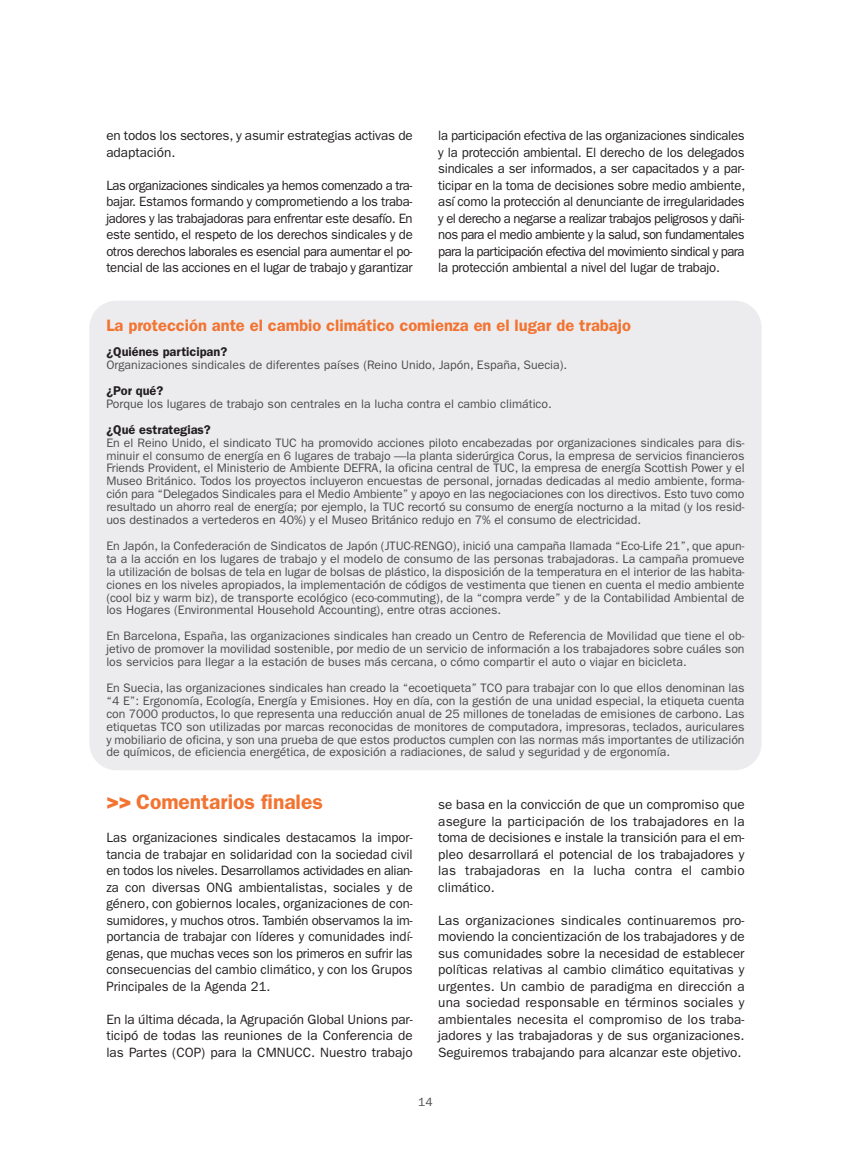
<style>
.page{position:relative;width:851px;height:1149px;background:#fff}
.page>*{position:absolute;margin:0;border:0;box-sizing:border-box;transform-origin:0 0}
.t1{font:600 21px "Franklin Gothic";color:#f37331}
.t2{font:600 16.5px "Franklin Gothic";color:#f37331}
.t3{font:13.5px/16.5px "Franklin Gothic";color:#231f20;text-align:justify}
.t4{font:600 12.75px "Franklin Gothic";color:#231f20}
.t5{font:12.3px/12.9px "Franklin Gothic";color:#4b4c4d;text-align:justify}
.t6{font:12px "Franklin Gothic";color:#4b4c4d}
.s1{font-weight:800}
</style>
<div class="page">
<div style="left:89px;top:300px;width:672px;height:470px;background:#ececee;border-radius:27px"></div>
<p class="t3" style="left:106px;top:128px;width:308px">en todos los sectores, y asumir estrategias activas de adaptación.</p>
<p class="t3" style="left:106px;top:178px;width:308px">Las organizaciones sindicales ya hemos comenzado a tra&shy;bajar. Estamos formando y comprometiendo a los traba&shy;jadores y las trabajadoras para enfrentar este desafío. En este sentido, el respeto de los derechos sindicales y de otros derechos laborales es esencial para aumentar el po&shy;tencial de las acciones en el lugar de trabajo y garantizar</p>
<p class="t3" style="left:438px;top:128px;width:308px">la participación efectiva de las organizaciones sindicales y la protección ambiental. El derecho de los delegados sindicales a ser informados, a ser capacitados y a par&shy;ticipar en la toma de decisiones sobre medio ambiente, así como la protección al denunciante de irregularidades y el derecho a negarse a realizar trabajos peligrosos y dañi&shy;nos para el medio ambiente y la salud, son fundamentales para la participación efectiva del movimiento sindical y para la protección ambiental a nivel del lugar de trabajo.</p>
<h2 class="t2" style="left:106px;top:319px;width:526px">La protección ante el cambio climático comienza en el lugar de trabajo</h2>
<p class="t4" style="left:106px;top:347px;width:122px">¿Quiénes participan?</p>
<p class="t5" style="left:106px;top:359px;width:462px">Organizaciones sindicales de diferentes países (Reino Unido, Japón, España, Suecia).</p>
<p class="t4" style="left:106px;top:386px;width:58px">¿Por qué?</p>
<p class="t5" style="left:106px;top:398px;width:447px">Porque los lugares de trabajo son centrales en la lucha contra el cambio climático.</p>
<p class="t4" style="left:106px;top:425px;width:106px">¿Qué estrategias?</p>
<p class="t5" style="left:106px;top:437px;width:639px">En el Reino Unido, el sindicato TUC ha promovido acciones piloto encabezadas por organizaciones sindicales para dis&shy;minuir el consumo de energía en 6 lugares de trabajo —la planta siderúrgica Corus, la empresa de servicios financieros Friends Provident, el Ministerio de Ambiente DEFRA, la oficina central de TUC, la empresa de energía Scottish Power y el Museo Británico. Todos los proyectos incluyeron encuestas de personal, jornadas dedicadas al medio ambiente, forma&shy;ción para “Delegados Sindicales para el Medio Ambiente” y apoyo en las negociaciones con los directivos. Esto tuvo como resultado un ahorro real de energía; por ejemplo, la TUC recortó su consumo de energía nocturno a la mitad (y los resid&shy;uos destinados a vertederos en 40%) y el Museo Británico redujo en 7% el consumo de electricidad.</p>
<p class="t5" style="left:106px;top:540px;width:639px">En Japón, la Confederación de Sindicatos de Japón (JTUC-RENGO), inició una campaña llamada “Eco-Life 21”, que apun&shy;ta a la acción en los lugares de trabajo y el modelo de consumo de las personas trabajadoras. La campaña promueve la utilización de bolsas de tela en lugar de bolsas de plástico, la disposición de la temperatura en el interior de las habita&shy;ciones en los niveles apropiados, la implementación de códigos de vestimenta que tienen en cuenta el medio ambiente (cool biz y warm biz), de transporte ecológico (eco-commuting), de la “compra verde” y de la Contabilidad Ambiental de los Hogares (Environmental Household Accounting), entre otras acciones.</p>
<p class="t5" style="left:106px;top:630px;width:639px">En Barcelona, España, las organizaciones sindicales han creado un Centro de Referencia de Movilidad que tiene el ob&shy;jetivo de promover la movilidad sostenible, por medio de un servicio de información a los trabajadores sobre cuáles son los servicios para llegar a la estación de buses más cercana, o cómo compartir el auto o viajar en bicicleta.</p>
<p class="t5" style="left:106px;top:682px;width:639px">En Suecia, las organizaciones sindicales han creado la “ecoetiqueta” TCO para trabajar con lo que ellos denominan las “4 E”: Ergonomía, Ecología, Energía y Emisiones. Hoy en día, con la gestión de una unidad especial, la etiqueta cuenta con 7000 productos, lo que representa una reducción anual de 25 millones de toneladas de emisiones de carbono. Las etiquetas TCO son utilizadas por marcas reconocidas de monitores de computadora, impresoras, teclados, auriculares y mobiliario de oficina, y son una prueba de que estos productos cumplen con las normas más importantes de utilización de químicos, de eficiencia energética, de exposición a radiaciones, de salud y seguridad y de ergonomía.</p>
<h1 class="t1" style="left:106px;top:794px;width:218px"><span class="s1">&gt;&gt;</span> Comentarios finales</h1>
<p class="t3" style="left:106px;top:830px;width:308px">Las organizaciones sindicales destacamos la impor&shy;tancia de trabajar en solidaridad con la sociedad civil en todos los niveles. Desarrollamos actividades en alian&shy;za con diversas ONG ambientalistas, sociales y de género, con gobiernos locales, organizaciones de con&shy;sumidores, y muchos otros. También observamos la im&shy;portancia de trabajar con líderes y comunidades indí&shy;genas, que muchas veces son los primeros en sufrir las consecuencias del cambio climático, y con los Grupos Principales de la Agenda 21.</p>
<p class="t3" style="left:106px;top:1011px;width:308px">En la última década, la Agrupación Global Unions par&shy;ticipó de todas las reuniones de la Conferencia de las Partes (COP) para la CMNUCC. Nuestro trabajo</p>
<p class="t3" style="left:438px;top:797px;width:308px">se basa en la convicción de que un compromiso que asegure la participación de los trabajadores en la toma de decisiones e instale la transición para el em&shy;pleo desarrollará el potencial de los trabajadores y las trabajadoras en la lucha contra el cambio climático.</p>
<p class="t3" style="left:438px;top:912px;width:308px">Las organizaciones sindicales continuaremos pro&shy;moviendo la concientización de los trabajadores y de sus comunidades sobre la necesidad de establecer políticas relativas al cambio climático equitativas y urgentes. Un cambio de paradigma en dirección a una sociedad responsable en términos sociales y ambientales necesita el compromiso de los traba&shy;jadores y las trabajadoras y de sus organizaciones.<br>Seguiremos trabajando para alcanzar este objetivo.</p>
<p class="t6" style="left:418px;top:1097px;width:16px">14</p>
</div>
